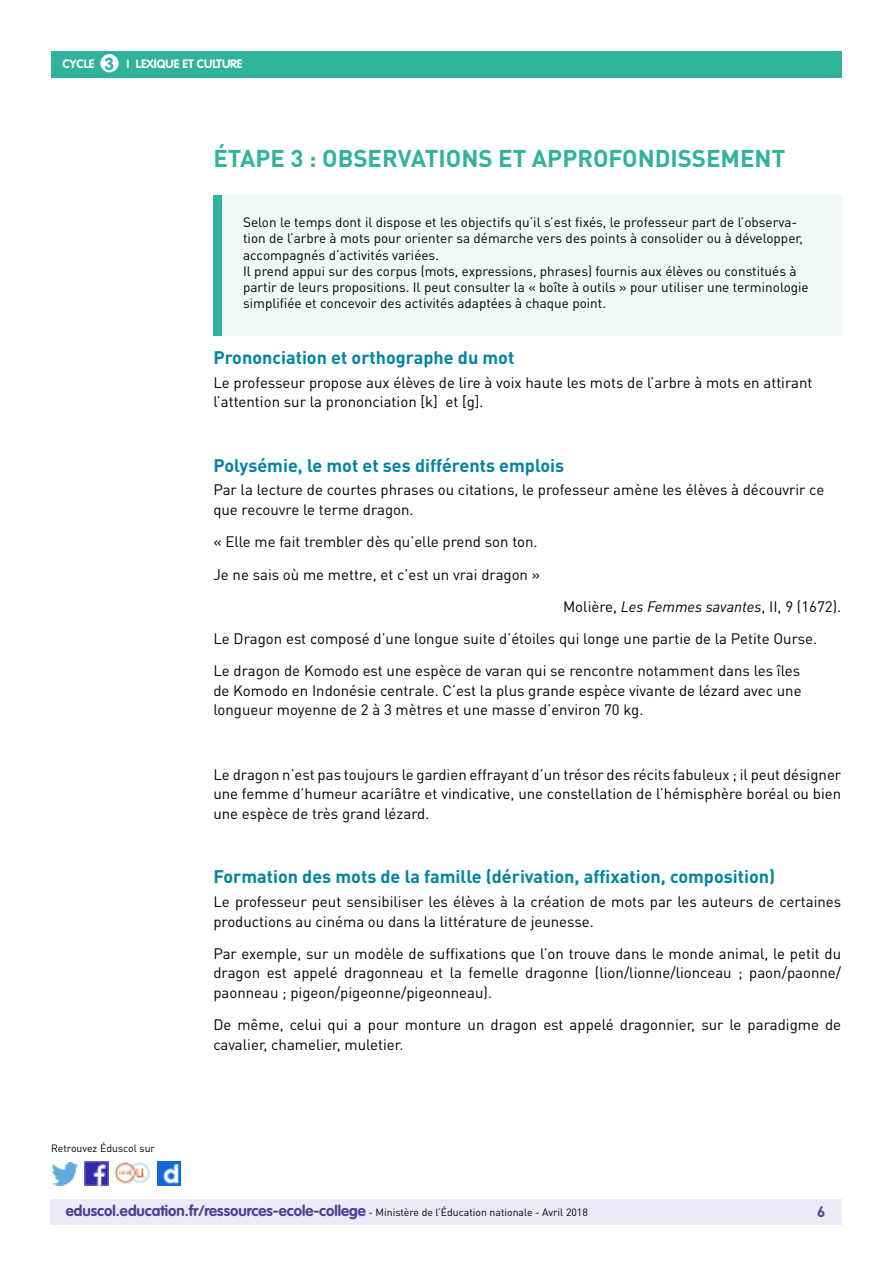
<style>
.page{position:relative;width:893px;height:1263px;background:#fff}
.page>*{position:absolute;margin:0;border:0;box-sizing:border-box;transform-origin:0 0}
.t1{font:700 24px "DIN Pro";color:#30b39d}
.t2{font:700 18px "DIN Pro";color:#0084a0}
.t3{font:700 17.25px "VAG Rounded Std";color:#30b39d}
.t4{font:15px/19.5px "DIN Pro";color:#000}
.t5{font:700 15px "VAG Rounded Std";color:#4e3e91}
.t6{font:700 15px "DIN Pro";color:#4e3e91}
.t7{font:13.5px/16.2px "DIN Pro";color:#000}
.t8{font:700 12px "VAG Rounded Std";color:#fff}
.t9{font:10.5px "DIN Pro";color:#000}
.s1{font-style:italic}
.s2{font-family:"DIN Pro";font-weight:400;font-size:10.5px;color:#000}
</style>
<div class="page">
<div style="left:50px;top:1199px;width:791px;height:26px;background:#eceaf6"></div>
<div style="left:51px;top:51px;width:791px;height:27px;background:#30b39d"></div>
<div style="left:100px;top:54px;width:19px;height:18px;background:#fff;border-radius:50%"></div>
<img style="left:85px;top:1162px;width:23px;height:23px">
<img style="left:52px;top:1163px;width:27px;height:22px">
<img style="left:158px;top:1162px;width:22px;height:23px">
<img style="left:114px;top:1162px;width:37px;height:22px">
<div style="left:213px;top:196px;width:630px;height:140px;background:#f1f8f6"></div>
<div style="left:213px;top:196px;width:9px;height:140px;background:#30b39d"></div>
<p class="t3" style="left:105px;top:53px;width:11px">3</p>
<p class="t8" style="left:63px;top:57px;width:33px">CYCLE</p>
<p class="t8" style="left:127px;top:57px;width:117px">I LEXIQUE ET CULTURE</p>
<h1 class="t1" style="left:213px;top:143px;width:573px">ÉTAPE 3 : OBSERVATIONS ET APPROFONDISSEMENT</h1>
<p class="t7" style="left:243px;top:214px;width:567px">Selon le temps dont il dispose et les objectifs qu’il s’est fixés, le professeur part de l’observa&shy;tion de l’arbre à mots pour orienter sa démarche vers des points à consolider ou à développer, accompagnés d’activités variées.<br>Il prend appui sur des corpus (mots, expressions, phrases) fournis aux élèves ou constitués à partir de leurs propositions. Il peut consulter la « boîte à outils » pour utiliser une terminologie simplifiée et concevoir des activités adaptées à chaque point.</p>
<p class="t2" style="left:213px;top:346px;width:302px">Prononciation et orthographe du mot</p>
<p class="t4" style="left:213px;top:372px;width:601px">Le professeur propose aux élèves de lire à voix haute les mots de l’arbre à mots en attirant l’attention sur la prononciation [k] et [g].</p>
<p class="t2" style="left:213px;top:453px;width:352px">Polysémie, le mot et ses différents emplois</p>
<p class="t4" style="left:213px;top:480px;width:612px">Par la lecture de courtes phrases ou citations, le professeur amène les élèves à découvrir ce que recouvre le terme dragon.</p>
<p class="t4" style="left:213px;top:525px;width:328px;line-height:32.2px">« Elle me fait trembler dès qu’elle prend son ton.<br>Je ne sais où me mettre, et c’est un vrai dragon »</p>
<p class="t4" style="left:213px;top:590px;width:629px;line-height:32.2px;text-indent:350px">Molière, <span class="s1">Les Femmes savantes</span>, II, 9 (1672).<br>Le Dragon est composé d’une longue suite d’étoiles qui longe une partie de la Petite Ourse.<br>Le dragon de Komodo est une espèce de varan qui se rencontre notamment dans les îles</p>
<p class="t4" style="left:213px;top:680px;width:590px">de Komodo en Indonésie centrale. C’est la plus grande espèce vivante de lézard avec une longueur moyenne de 2 à 3 mètres et une masse d’environ 70 kg.</p>
<p class="t4" style="left:213px;top:764px;width:629px;text-align:justify">Le dragon n’est pas toujours le gardien effrayant d’un trésor des récits fabuleux ; il peut désigner une femme d’humeur acariâtre et vindicative, une constellation de l’hémisphère boréal ou bien une espèce de très grand lézard.</p>
<p class="t9" style="left:51px;top:1141px;width:106px">Retrouvez Éduscol sur</p>
<p class="t2" style="left:213px;top:865px;width:563px">Formation des mots de la famille (dérivation, affixation, composition)</p>
<p class="t4" style="left:213px;top:892px;width:629px">Le professeur peut sensibiliser les élèves à la création de mots par les auteurs de certaines productions au cinéma ou dans la littérature de jeunesse.</p>
<p class="t4" style="left:213px;top:943px;width:629px;text-align:justify">Par exemple, sur un modèle de suffixations que l’on trouve dans le monde animal, le petit du dragon est appelé dragonneau et la femelle dragonne (lion/lionne/lionceau ; paon/paonne/ paonneau ; pigeon/pigeonne/pigeonneau).</p>
<p class="t4" style="left:213px;top:1015px;width:629px">De même, celui qui a pour monture un dragon est appelé dragonnier, sur le paradigme de cavalier, chamelier, muletier.</p>
<p class="t5" style="left:66px;top:1202px;width:523px">eduscol.education.fr/ressources-ecole-college <span class="s2">- Ministère de l’Éducation nationale - Avril 2018</span></p>
<p class="t6" style="left:817px;top:1201px;width:10px">6</p>
</div>
